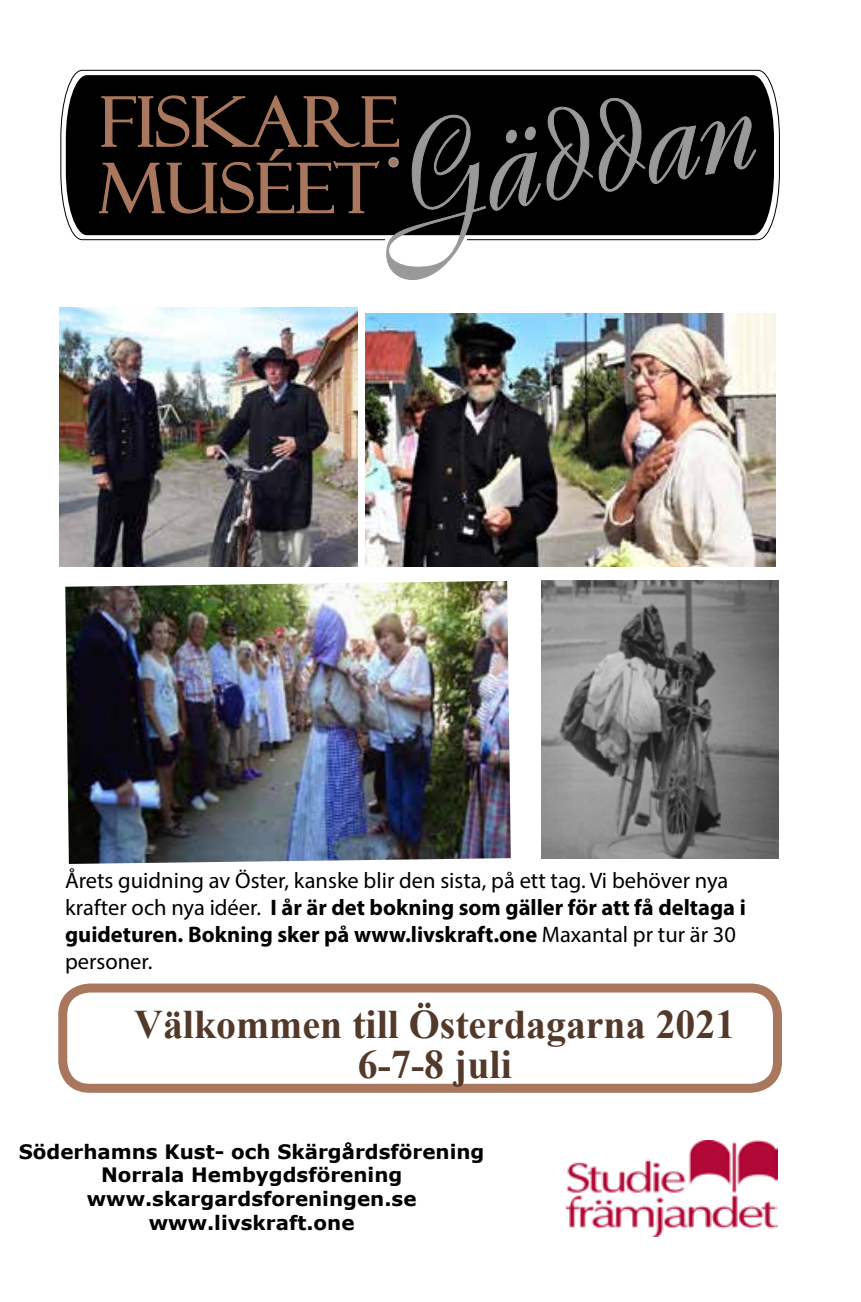
<style>
.page{position:relative;width:861px;height:1302px;background:#fff}
.page>*{position:absolute;margin:0;border:0;box-sizing:border-box;transform-origin:0 0}
.t1{font:700 40.5px/40.5px "Times New Roman";color:#52392a;text-align:center}
.t2{font:22.5px/27px "Myriad Pro";color:#000}
.t3{font:700 19.8px/23.8px "Verdana";color:#000;text-align:center}
.s1{font-weight:700}
</style>
<div class="page">
<div style="left:58px;top:983px;width:724px;height:109px;border:9px solid #a9775d;border-radius:27px"></div>
<svg style="left:60px;top:70px;width:720px;height:170px"></svg>
<svg style="left:66px;top:75px;width:708px;height:160px;fill:#000"></svg>
<svg style="left:98px;top:94px;width:658px;height:186px"></svg>
<img style="left:566px;top:1140px;width:211px;height:96px">
<img style="left:541px;top:581px;width:238px;height:277px">
<img style="left:65px;top:581px;width:445px;height:283px">
<img style="left:59px;top:307px;width:298px;height:260px">
<img style="left:365px;top:313px;width:410px;height:254px">
<p class="t2" style="left:65px;top:866px;width:682px">Årets guidning av Öster, kanske blir den sista, på ett tag. Vi behöver nya krafter och nya idéer. <span class="s1">I år är det bokning som gäller för att få deltaga i guideturen. Bokning sker på www.livskraft.one</span> Maxantal pr tur är 30 personer.</p>
<h1 class="t1" style="left:134px;top:1002px;width:602px">Välkommen till Österdagarna 2021<br>6-7-8 juli</h1>
<p class="t3" style="left:19px;top:1139px;width:467px">Söderhamns Kust- och Skärgårdsförening<br>Norrala Hembygdsförening www.skargardsforeningen.se www.livskraft.one</p>
</div>
